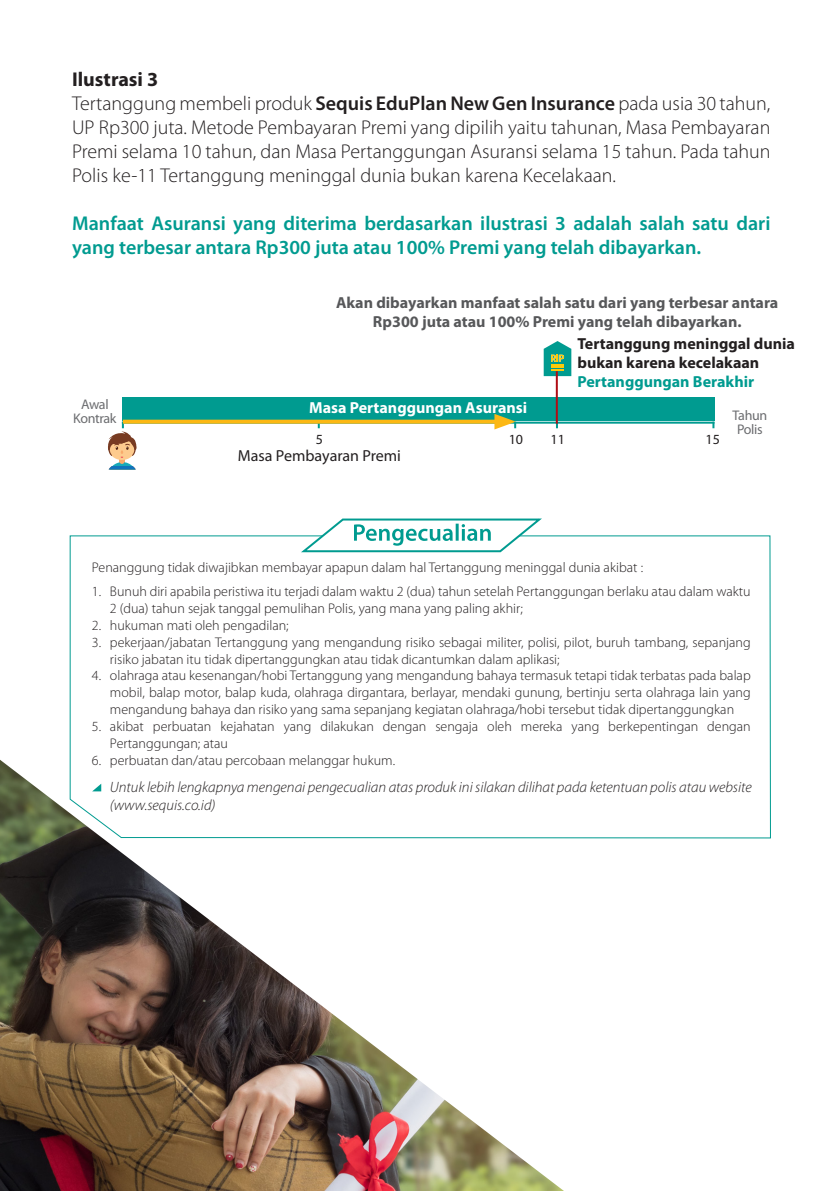
<style>
.page{position:relative;width:840px;height:1191px;background:#fff}
.page>*{position:absolute;margin:0;border:0;box-sizing:border-box;transform-origin:0 0}
.t1{font:300 20px/24px "Myriad Pro";color:#231f20;text-align:justify}
.t2{font:600 20px/24px "Myriad Pro";color:#009b90}
.t3{font:700 20px "Myriad Pro";color:#231f20}
.t4{font:700 16px/19.2px "Myriad Pro";color:#57585a;text-align:center}
.t5{font:700 16px "Myriad Pro";color:#231f20}
.t6{font:700 16px "Myriad Pro";color:#fff}
.t7{font:700 16px "Myriad Pro";color:#009b90}
.t8{font:16px "Myriad Pro";color:#231f20}
.t9{font:italic 300 15px/18px "Myriad Pro";color:#231f20}
.t10{font:300 14px/16.8px "Myriad Pro";color:#231f20}
.t11{font:14px/14px "Myriad Pro";letter-spacing:-.025em;color:#6c6d70;text-align:center}
.t12{font:14px "Myriad Pro";color:#231f20}
.s1{font-weight:600}
</style>
<div class="page">
<img style="left:0;top:760px;width:563px;height:431px">
<svg style="left:69px;top:535px;width:702px;height:304px"></svg>
<svg style="left:298px;top:518px;width:246px;height:35px"></svg>
<hr style="left:122px;top:422px;width:592px;height:2px;background:#009b90">
<svg style="left:108px;top:422px;width:29px;height:47px"></svg>
<div style="left:122px;top:397px;width:592px;height:24px;background:#009b90"></div>
<svg style="left:123px;top:420px;width:371px;height:4px"></svg>
<svg style="left:494px;top:414px;width:22px;height:15px"></svg>
<svg style="left:543px;top:341px;width:28px;height:35px"></svg>
<hr style="left:555px;top:371px;width:2px;height:53px;background:#b00d15">
<p class="t3" style="left:72px;top:68px;width:88px">Ilustrasi 3</p>
<p class="t1" style="left:72px;top:91px;width:699px">Tertanggung membeli produk <span class="s1">Sequis EduPlan New Gen Insurance</span> pada usia 30 tahun, UP Rp300 juta. Metode Pembayaran Premi yang dipilih yaitu tahunan, Masa Pembayaran Premi selama 10 tahun, dan Masa Pertanggungan Asuransi selama 15 tahun. Pada tahun Polis ke-11 Tertanggung meninggal dunia bukan karena Kecelakaan.</p>
<p class="t2" style="left:72px;top:210px;width:699px">Manfaat Asuransi yang diterima berdasarkan ilustrasi 3 adalah salah satu dari yang terbesar antara Rp300 juta atau 100% Premi yang telah dibayarkan.</p>
<p class="t4" style="left:336px;top:293px;width:443px">Akan dibayarkan manfaat salah satu dari yang terbesar antara<br>Rp300 juta atau 100% Premi yang telah dibayarkan.</p>
<p class="t5" style="left:577px;top:335px;width:219px">Tertanggung meninggal dunia</p>
<p class="t5" style="left:577px;top:354px;width:183px">bukan karena kecelakaan</p>
<p class="t7" style="left:577px;top:373px;width:178px">Pertanggungan Berakhir</p>
<p class="t11" style="left:81px;top:398px;width:29px">Awal</p>
<p class="t11" style="left:73px;top:412px;width:45px">Kontrak</p>
<p class="t11" style="left:732px;top:408px;width:36px">Tahun<br>Polis</p>
<p class="t8" style="left:238px;top:447px;width:165px">Masa Pembayaran Premi</p>
<p class="t6" style="left:309px;top:399px;width:219px">Masa Pertanggungan Asuransi</p>
<p class="t12" style="left:508px;top:431px;width:16px">10</p>
<p class="t12" style="left:550px;top:431px;width:16px">11</p>
<p class="t12" style="left:316px;top:431px;width:9px">5</p>
<p class="t12" style="left:705px;top:431px;width:16px">15</p>
<p class="t10" style="left:92px;top:559px;width:552px">Penanggung tidak diwajibkan membayar apapun dalam hal Tertanggung meninggal dunia akibat :</p>
<p class="t10" style="left:110px;top:583px;width:641px;text-indent:-18px">1. Bunuh diri apabila peristiwa itu terjadi dalam waktu 2 (dua) tahun setelah Pertanggungan berlaku atau dalam waktu<br>2 (dua) tahun sejak tanggal pemulihan Polis, yang mana yang paling akhir;</p>
<p class="t10" style="left:92px;top:617px;width:198px">2. hukuman mati oleh pengadilan;</p>
<p class="t10" style="left:110px;top:633px;width:641px;text-indent:-18px">3. pekerjaan/jabatan Tertanggung yang mengandung risiko sebagai militer, polisi, pilot, buruh tambang, sepanjang risiko jabatan itu tidak dipertanggungkan atau tidak dicantumkan dalam aplikasi;</p>
<p class="t10" style="left:110px;top:667px;width:642px;text-align:justify;text-indent:-18px">4. olahraga atau kesenangan/hobi Tertanggung yang mengandung bahaya termasuk tetapi tidak terbatas pada balap mobil, balap motor, balap kuda, olahraga dirgantara, berlayar, mendaki gunung, bertinju serta olahraga lain yang mengandung bahaya dan risiko yang sama sepanjang kegiatan olahraga/hobi tersebut tidak dipertanggungkan</p>
<p class="t10" style="left:110px;top:717px;width:641px;text-indent:-18px">5. akibat perbuatan kejahatan yang dilakukan dengan sengaja oleh mereka yang berkepentingan dengan<br>Pertanggungan; atau</p>
<p class="t10" style="left:92px;top:751px;width:304px">6. perbuatan dan/atau percobaan melanggar hukum.</p>
<p class="t9" style="left:110px;top:778px;width:643px">Untuk lebih lengkapnya mengenai pengecualian atas produk ini silakan dilihat pada ketentuan polis atau website (www.sequis.co.id)</p>
</div>
